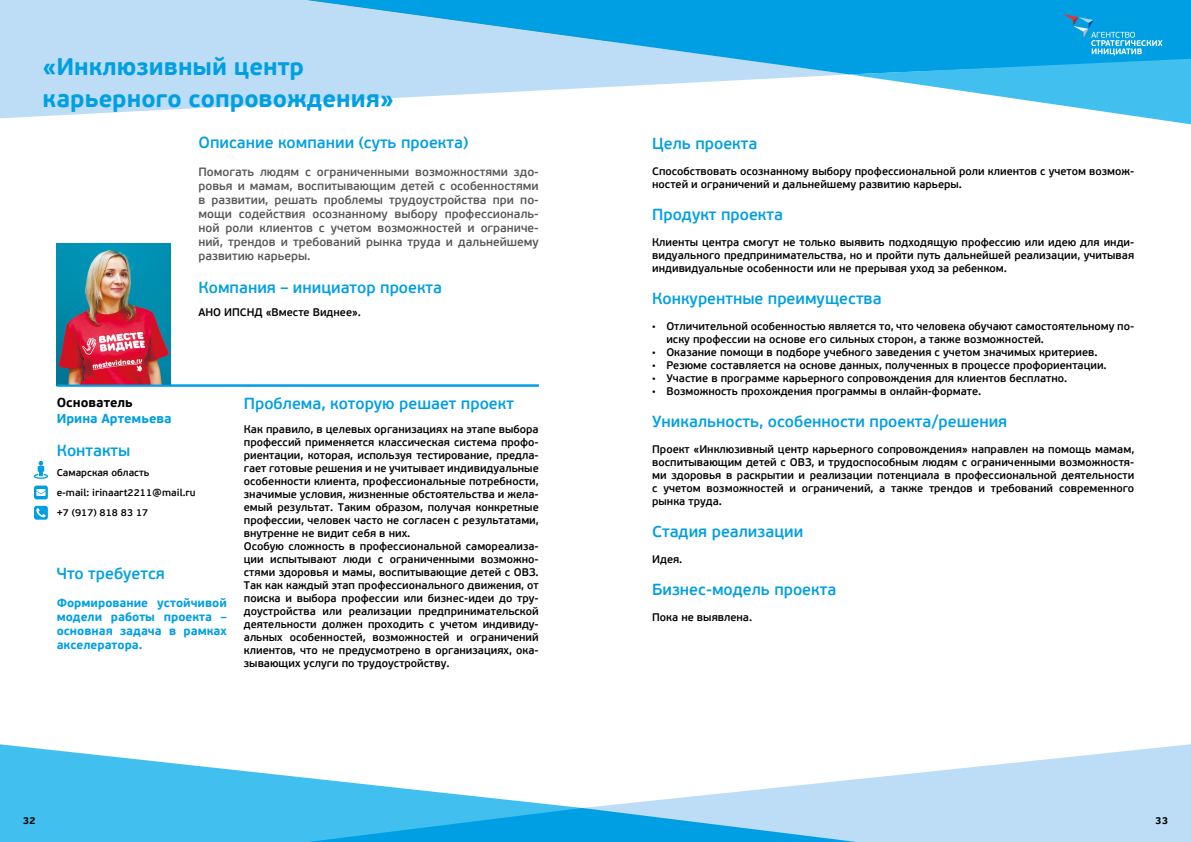
<style>
.page{position:relative;width:1191px;height:842px;background:#fff}
.page>*{position:absolute;margin:0;border:0;box-sizing:border-box;transform-origin:0 0}
.t1{font:700 24px/32px "PF Beau Sans Pro";color:#009fe3}
.t2{font:600 16px "PF Beau Sans Pro";color:#009fe3}
.t3{font:700 13px "PF Beau Sans Pro";color:#009fe3}
.t4{font:700 13px "PF Beau Sans Pro";color:#000}
.t5{font:600 12px/14px "PF Beau Sans Pro";color:#575756;text-align:justify}
.t6{font:700 12px/14px "PF Beau Sans Pro";color:#009fe3;text-align:justify}
.t7{font:600 11px/13px "PF Beau Sans Pro";color:#000}
.t8{font:600 10px/20px "PF Beau Sans Pro";color:#000}
.t9{font:700 10px "PF Beau Sans Pro";color:#000}
.s1{font-family:"Times New Roman";font-weight:400;font-size:10px}
</style>
<div class="page">
<svg style="left:0;top:744px;width:582px;height:98px;fill:#41c0f0"></svg>
<svg style="left:0;top:0;width:849px;height:119px;fill:#bcddf5"></svg>
<svg style="left:203px;top:0;width:988px;height:74px;background:#63bfec"></svg>
<svg style="left:583px;top:744px;width:608px;height:98px;fill:#bcddf5"></svg>
<svg style="left:194px;top:808px;width:776px;height:34px;background:#51bded"></svg>
<svg style="left:849px;top:14px;width:342px;height:111px"></svg>
<svg style="left:34px;top:506px;width:14px;height:14px"></svg>
<svg style="left:34px;top:486px;width:14px;height:13px"></svg>
<svg style="left:34px;top:461px;width:14px;height:18px"></svg>
<img style="left:57px;top:244px;width:113px;height:141px">
<hr style="left:57px;top:385px;width:482px;height:2px;background:#009fe3">
<h1 class="t1" style="left:43px;top:51px;width:353px">«Инклюзивный центр карьерного сопровождения»</h1>
<h2 class="t2" style="left:198px;top:133px;width:271px">Описание компании (суть проекта)</h2>
<p class="t5" style="left:198px;top:165px;width:342px">Помогать людям с ограниченными возможностями здо&shy;ровья и мамам, воспитывающим детей с особенностями в развитии, решать проблемы трудоустройства при по&shy;мощи содействия осознанному выбору профессиональ&shy;ной роли клиентов с учетом возможностей и ограниче&shy;ний, трендов и требований рынка труда и дальнейшему развитию карьеры.</p>
<h2 class="t2" style="left:198px;top:278px;width:245px">Компания – инициатор проекта</h2>
<p class="t7" style="left:198px;top:306px;width:164px">АНО ИПСНД «Вместе Виднее».</p>
<p class="t4" style="left:57px;top:394px;width:78px">Основатель</p>
<p class="t3" style="left:57px;top:410px;width:116px">Ирина Артемьева</p>
<h2 class="t2" style="left:57px;top:441px;width:75px">Контакты</h2>
<p class="t8" style="left:57px;top:462px;width:140px">Самарская область<br>e-mail: irinaart2211@mail.ru +7 (917) 818 83 17</p>
<h2 class="t2" style="left:57px;top:564px;width:110px">Что требуется</h2>
<p class="t6" style="left:57px;top:596px;width:172px">Формирование устойчивой модели работы проекта – основная задача в рамках акселератора.</p>
<h2 class="t2" style="left:244px;top:394px;width:271px">Проблема, которую решает проект</h2>
<p class="t7" style="left:244px;top:423px;width:296px">Как правило, в целевых организациях на этапе выбора профессий применяется классическая система профо&shy;риентации, которая, используя тестирование, предла&shy;гает готовые решения и не учитывает индивидуальные особенности клиента, профессиональные потребности, значимые условия, жизненные обстоятельства и жела&shy;емый результат. Таким образом, получая конкретные профессии, человек часто не согласен с результатами, внутренне не видит себя в них.<br>Особую сложность в профессиональной самореализа&shy;ции испытывают люди с ограниченными возможно&shy;стями здоровья и мамы, воспитывающие детей с ОВЗ.<br>Так как каждый этап профессионального движения, от поиска и выбора профессии или бизнес-идеи до тру&shy;доустройства или реализации предпринимательской деятельности должен проходить с учетом индивиду&shy;альных особенностей, возможностей и ограничений клиентов, что не предусмотрено в организациях, ока&shy;зывающих услуги по трудоустройству.</p>
<h2 class="t2" style="left:652px;top:134px;width:107px">Цель проекта</h2>
<p class="t7" style="left:652px;top:165px;width:483px">Способствовать осознанному выбору профессиональной роли клиентов с учетом возмож&shy;ностей и ограничений и дальнейшему развитию карьеры.</p>
<h2 class="t2" style="left:652px;top:205px;width:132px">Продукт проекта</h2>
<p class="t7" style="left:652px;top:236px;width:483px;text-align:justify">Клиенты центра смогут не только выявить подходящую профессию или идею для инди&shy;видуального предпринимательства, но и пройти путь дальнейшей реализации, учитывая индивидуальные особенности или не прерывая уход за ребенком.</p>
<h2 class="t2" style="left:652px;top:289px;width:231px">Конкурентные преимущества</h2>
<p class="t7" style="left:666px;top:320px;width:469px;text-indent:-14px"><span class="s1">•</span> Отличительной особенностью является то, что человека обучают самостоятельному по&shy;иску профессии на основе его сильных сторон, а также возможностей.</p>
<p class="t7" style="left:652px;top:346px;width:447px"><span class="s1">•</span> Оказание помощи в подборе учебного заведения с учетом значимых критериев.</p>
<p class="t7" style="left:652px;top:359px;width:456px"><span class="s1">•</span> Резюме составляется на основе данных, полученных в процессе профориентации.</p>
<p class="t7" style="left:652px;top:372px;width:416px"><span class="s1">•</span> Участие в программе карьерного сопровождения для клиентов бесплатно.</p>
<p class="t7" style="left:652px;top:385px;width:330px"><span class="s1">•</span> Возможность прохождения программы в онлайн-формате.</p>
<h2 class="t2" style="left:652px;top:412px;width:356px">Уникальность, особенности проекта/решения</h2>
<p class="t7" style="left:652px;top:443px;width:483px;text-align:justify">Проект «Инклюзивный центр карьерного сопровождения» направлен на помощь мамам, воспитывающим детей с ОВЗ, и трудоспособным людям с ограниченными возможностя&shy;ми здоровья в раскрытии и реализации потенциала в профессиональной деятельности с учетом возможностей и ограничений, а также трендов и требований современного рынка труда.</p>
<h2 class="t2" style="left:652px;top:522px;width:153px">Стадия реализации</h2>
<p class="t7" style="left:652px;top:553px;width:32px">Идея.</p>
<h2 class="t2" style="left:652px;top:580px;width:185px">Бизнес-модель проекта</h2>
<p class="t7" style="left:652px;top:611px;width:101px">Пока не выявлена.</p>
<p class="t9" style="left:23px;top:814px;width:15px">32</p>
<p class="t9" style="left:1155px;top:814px;width:15px">33</p>
</div>
